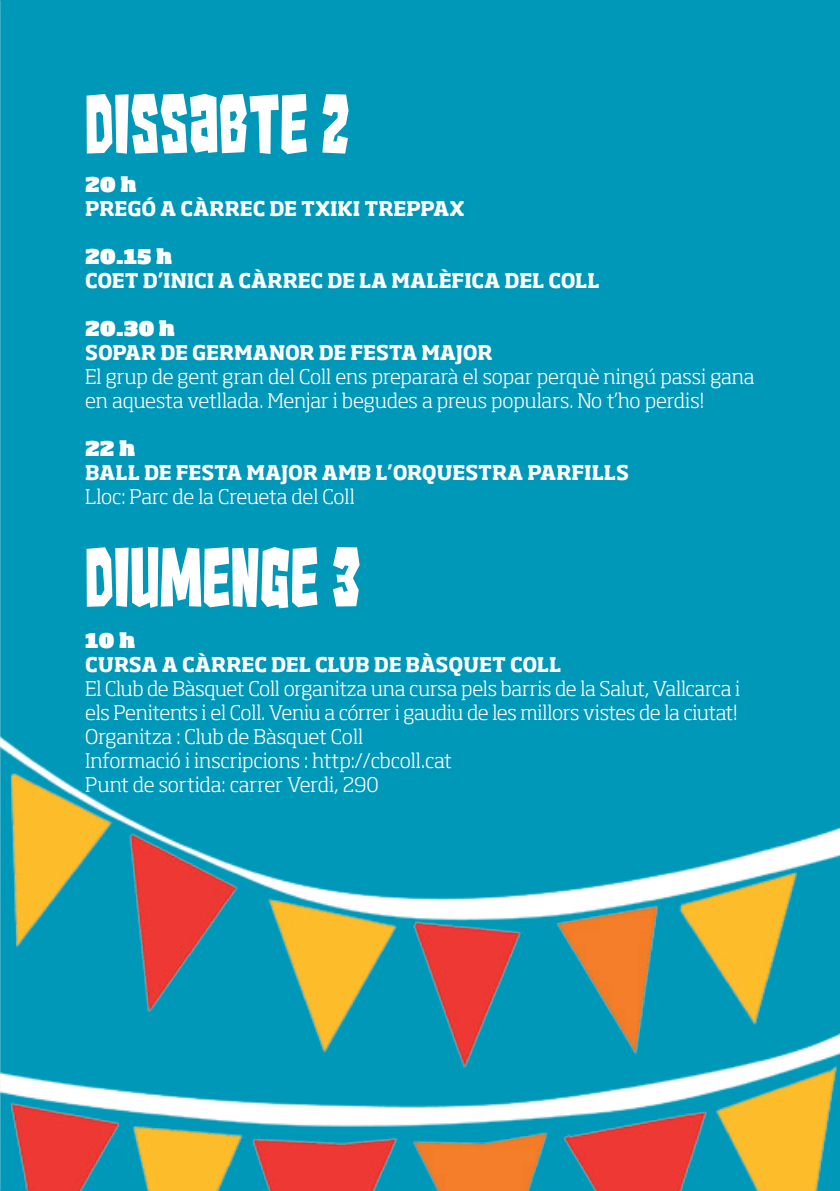
<style>
.page{position:relative;width:840px;height:1191px;background:#fff}
.page>*{position:absolute;margin:0;border:0;box-sizing:border-box;transform-origin:0 0}
.t1{font:72px "Kaiju Monster G";color:#fff}
.t2{font:300 20px/24px "Soho Std";letter-spacing:-.01em;color:#fff}
.t3{font:700 20px "Soho Std";color:#fff}
.t4{font:900 20px "Soho Std";color:#fff}
</style>
<div class="page">
<div style="left:0;top:0;width:839px;height:1191px;background:#0098b8"></div>
<img style="left:1px;top:736px;width:838px;height:455px">
<img style="left:0;top:0;width:1px;height:1191px">
<h1 class="t1" style="left:85px;top:90px;width:266px">DISSABTE 2</h1>
<p class="t4" style="left:85px;top:171px;width:53px">20 h</p>
<p class="t3" style="left:85px;top:196px;width:380px">PREGÓ A CÀRREC DE TXIKI TREPPAX</p>
<p class="t4" style="left:85px;top:243px;width:89px">20.15 h</p>
<p class="t3" style="left:85px;top:268px;width:515px">COET D’INICI A CÀRREC DE LA MALÈFICA DEL COLL</p>
<p class="t4" style="left:85px;top:315px;width:91px">20.30 h</p>
<p class="t3" style="left:85px;top:340px;width:409px">SOPAR DE GERMANOR DE FESTA MAJOR</p>
<p class="t2" style="left:85px;top:364px;width:670px">El grup de gent gran del Coll ens prepararà el sopar perquè ningú passi gana en aquesta vetllada. Menjar i begudes a preus populars. No t’ho perdis!</p>
<p class="t4" style="left:85px;top:435px;width:52px">22 h</p>
<p class="t3" style="left:85px;top:460px;width:545px">BALL DE FESTA MAJOR AMB L’ORQUESTRA PARFILLS</p>
<p class="t2" style="left:85px;top:484px;width:271px">Lloc: Parc de la Creueta del Coll</p>
<h1 class="t1" style="left:85px;top:543px;width:277px">DIUMENGE 3</h1>
<p class="t4" style="left:85px;top:627px;width:52px">10 h</p>
<p class="t3" style="left:85px;top:652px;width:477px">CURSA A CÀRREC DEL CLUB DE BÀSQUET COLL</p>
<p class="t2" style="left:85px;top:676px;width:656px">El Club de Bàsquet Coll organitza una cursa pels barris de la Salut, Vallcarca i els Penitents i el Coll. Veniu a córrer i gaudiu de les millors vistes de la ciutat!<br>Organitza : Club de Bàsquet Coll<br>Informació i inscripcions : http://cbcoll.cat<br>Punt de sortida: carrer Verdi, 290</p>
</div>
